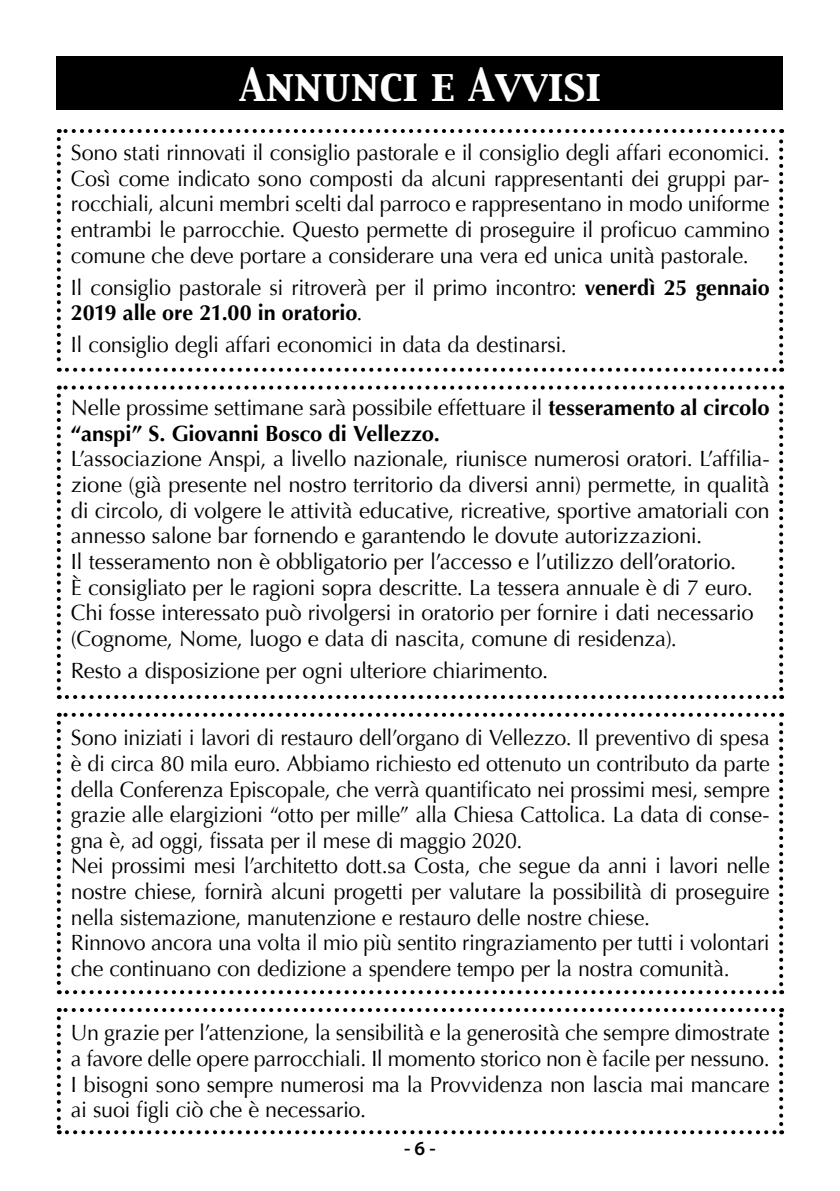
<style>
.page{position:relative;width:840px;height:1191px;background:#fff}
.page>*{position:absolute;margin:0;border:0;box-sizing:border-box;transform-origin:0 0}
.t1{font:40px "Capitals";color:#fff}
.t2{font:22px/25.6px "Optima";letter-spacing:-.01em;color:#000}
.t3{font:700 22px/25.6px "Optima";letter-spacing:-.005em;color:#000}
.t4{font:600 20px "Myriad Pro";color:#000}
.s1{font-weight:700}
.s2{font-weight:400}
</style>
<div class="page">
<div style="left:57px;top:57px;width:725px;height:53px;background:#000"></div>
<svg style="left:57px;top:139px;width:4px;height:233px"></svg>
<svg style="left:67px;top:368px;width:714px;height:4px"></svg>
<svg style="left:779px;top:129px;width:3px;height:233px"></svg>
<svg style="left:59px;top:129px;width:713px;height:4px"></svg>
<svg style="left:57px;top:395px;width:4px;height:304px"></svg>
<svg style="left:67px;top:695px;width:714px;height:4px"></svg>
<svg style="left:779px;top:385px;width:3px;height:304px"></svg>
<svg style="left:59px;top:385px;width:713px;height:4px"></svg>
<svg style="left:57px;top:713px;width:725px;height:281px"></svg>
<svg style="left:57px;top:1018px;width:4px;height:116px"></svg>
<svg style="left:67px;top:1130px;width:714px;height:4px"></svg>
<svg style="left:779px;top:1008px;width:3px;height:116px"></svg>
<svg style="left:59px;top:1008px;width:713px;height:4px"></svg>
<h1 class="t1" style="left:239px;top:58px;width:363px">Annunci e Avvisi</h1>
<p class="t2" style="left:71px;top:140px;width:700px;text-align:justify">Sono stati rinnovati il consiglio pastorale e il consiglio degli affari economici.<br>Così come indicato sono composti da alcuni rappresentanti dei gruppi par&shy;rocchiali, alcuni membri scelti dal parroco e rappresentano in modo uniforme entrambi le parrocchie. Questo permette di proseguire il proficuo cammino comune che deve portare a considerare una vera ed unica unità pastorale.</p>
<p class="t2" style="left:71px;top:274px;width:700px">Il consiglio pastorale si ritroverà per il primo incontro: <span class="s1">venerdì 25 gennaio<br>2019 alle ore 21.00 in oratorio</span>.</p>
<p class="t2" style="left:71px;top:332px;width:497px">Il consiglio degli affari economici in data da destinarsi.</p>
<p class="t3" style="left:71px;top:395px;width:699px"><span class="s2">Nelle prossime settimane sarà possibile effettuare il</span> tesseramento al circolo “anspi” S. Giovanni Bosco di Vellezzo.</p>
<p class="t2" style="left:71px;top:446px;width:700px">L’associazione Anspi, a livello nazionale, riunisce numerosi oratori. L’affilia&shy;zione (già presente nel nostro territorio da diversi anni) permette, in qualità di circolo, di volgere le attività educative, ricreative, sportive amatoriali con annesso salone bar fornendo e garantendo le dovute autorizzazioni.<br>Il tesseramento non è obbligatorio per l’accesso e l’utilizzo dell’oratorio.<br>È consigliato per le ragioni sopra descritte. La tessera annuale è di 7 euro.<br>Chi fosse interessato può rivolgersi in oratorio per fornire i dati necessario (Cognome, Nome, luogo e data di nascita, comune di residenza).</p>
<p class="t2" style="left:71px;top:658px;width:478px">Resto a disposizione per ogni ulteriore chiarimento.</p>
<p class="t2" style="left:71px;top:725px;width:700px">Sono iniziati i lavori di restauro dell’organo di Vellezzo. Il preventivo di spesa è di circa 80 mila euro. Abbiamo richiesto ed ottenuto un contributo da parte della Conferenza Episcopale, che verrà quantificato nei prossimi mesi, sempre grazie alle elargizioni “otto per mille” alla Chiesa Cattolica. La data di conse&shy;gna è, ad oggi, fissata per il mese di maggio 2020.<br>Nei prossimi mesi l’architetto dott.sa Costa, che segue da anni i lavori nelle nostre chiese, fornirà alcuni progetti per valutare la possibilità di proseguire nella sistemazione, manutenzione e restauro delle nostre chiese.<br>Rinnovo ancora una volta il mio più sentito ringraziamento per tutti i volontari che continuano con dedizione a spendere tempo per la nostra comunità.</p>
<p class="t2" style="left:71px;top:1020px;width:699px;text-align:justify">Un grazie per l’attenzione, la sensibilità e la generosità che sempre dimostrate a favore delle opere parrocchiali. Il momento storico non è facile per nessuno.<br>I bisogni sono sempre numerosi ma la Provvidenza non lascia mai mancare ai suoi figli ciò che è necessario.</p>
<p class="t4" style="left:404px;top:1135px;width:33px">- 6 -</p>
</div>
